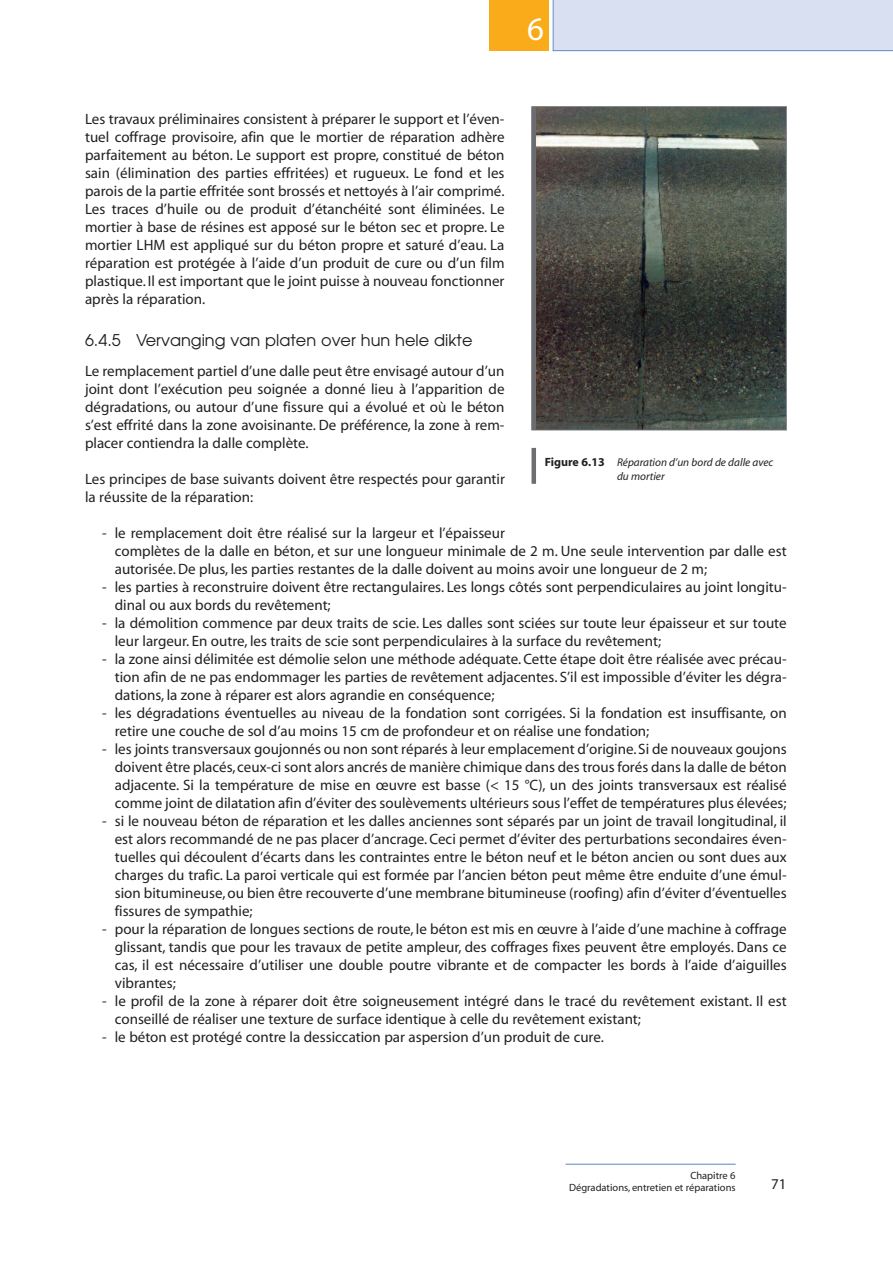
<style>
.page{position:relative;width:893px;height:1263px;background:#fff}
.page>*{position:absolute;margin:0;border:0;box-sizing:border-box;transform-origin:0 0}
.t1{font:33px "Myriad";color:#fff}
.t2{font:16.2px "Avant Garde";color:#231f20}
.t3{font:15px/18px "Myriad";color:#231f20;text-align:justify}
.t4{font:italic 11.25px/13.5px "Myriad";color:#231f20}
.t5{font:10.5px/12px "Myriad";color:#231f20;text-align:right}
.s1{font-weight:700;font-style:normal;font-size:12px}
</style>
<div class="page">
<hr style="left:566px;top:1164px;width:170px;height:1px;background:#5786c5">
<div style="left:553px;top:0;width:340px;height:51px;background:#d8e0f1"></div>
<div style="left:489px;top:0;width:60px;height:51px;background:#f9ab1a"></div>
<img style="left:536px;top:108px;width:249px;height:320px">
<div style="left:531px;top:107px;width:5px;height:323px;background:#6c6d70"></div>
<div style="left:531px;top:448px;width:5px;height:36px;background:#6c6d70"></div>
<h1 class="t1" style="left:527px;top:17px;width:18px">6</h1>
<p class="t3" style="left:85px;top:112px;width:421px">Les travaux préliminaires consistent à préparer le support et l’éven&shy;tuel coffrage provisoire, afin que le mortier de réparation adhère parfaitement au béton. Le support est propre, constitué de béton sain (élimination des parties effritées) et rugueux. Le fond et les parois de la partie effritée sont brossés et nettoyés à l’air comprimé.<br>Les traces d’huile ou de produit d’étanchéité sont éliminées. Le mortier à base de résines est apposé sur le béton sec et propre. Le mortier LHM est appliqué sur du béton propre et saturé d’eau. La réparation est protégée à l’aide d’un produit de cure ou d’un film plastique. Il est important que le joint puisse à nouveau fonctionner après la réparation.</p>
<p class="t2" style="left:85px;top:331px;width:389px">6.4.5 Vervanging van platen over hun hele dikte</p>
<p class="t3" style="left:85px;top:364px;width:421px">Le remplacement partiel d’une dalle peut être envisagé autour d’un joint dont l’exécution peu soignée a donné lieu à l’apparition de dégradations, ou autour d’une fissure qui a évolué et où le béton s’est effrité dans la zone avoisinante. De préférence, la zone à rem&shy;placer contiendra la dalle complète.</p>
<p class="t3" style="left:85px;top:472px;width:421px">Les principes de base suivants doivent être respectés pour garantir la réussite de la réparation:</p>
<p class="t3" style="left:115px;top:526px;width:673px;text-align:left;text-indent:-13px">- le remplacement doit être réalisé sur la largeur et l’épaisseur<br>complètes de la dalle en béton, et sur une longueur minimale de 2 m. Une seule intervention par dalle est autorisée. De plus, les parties restantes de la dalle doivent au moins avoir une longueur de 2 m;</p>
<p class="t3" style="left:115px;top:580px;width:673px;text-indent:-13px">- les parties à reconstruire doivent être rectangulaires. Les longs côtés sont perpendiculaires au joint longitu&shy;dinal ou aux bords du revêtement;</p>
<p class="t3" style="left:115px;top:616px;width:673px;text-indent:-13px">- la démolition commence par deux traits de scie. Les dalles sont sciées sur toute leur épaisseur et sur toute leur largeur. En outre, les traits de scie sont perpendiculaires à la surface du revêtement;</p>
<p class="t3" style="left:115px;top:652px;width:673px;text-indent:-13px">- la zone ainsi délimitée est démolie selon une méthode adéquate. Cette étape doit être réalisée avec précau&shy;tion afin de ne pas endommager les parties de revêtement adjacentes. S’il est impossible d’éviter les dégra&shy;dations, la zone à réparer est alors agrandie en conséquence;</p>
<p class="t3" style="left:115px;top:706px;width:673px;text-indent:-13px">- les dégradations éventuelles au niveau de la fondation sont corrigées. Si la fondation est insuffisante, on retire une couche de sol d’au moins 15 cm de profondeur et on réalise une fondation;</p>
<p class="t3" style="left:115px;top:742px;width:673px;text-indent:-13px">- les joints transversaux goujonnés ou non sont réparés à leur emplacement d’origine.Si de nouveaux goujons doivent être placés, ceux-ci sont alors ancrés de manière chimique dans des trous forés dans la dalle de béton adjacente. Si la température de mise en œuvre est basse (&lt; 15 °C), un des joints transversaux est réalisé comme joint de dilatation afin d’éviter des soulèvements ultérieurs sous l’effet de températures plus élevées;</p>
<p class="t3" style="left:115px;top:814px;width:673px;text-indent:-13px">- si le nouveau béton de réparation et les dalles anciennes sont séparés par un joint de travail longitudinal, il est alors recommandé de ne pas placer d’ancrage. Ceci permet d’éviter des perturbations secondaires éven&shy;tuelles qui découlent d’écarts dans les contraintes entre le béton neuf et le béton ancien ou sont dues aux charges du trafic. La paroi verticale qui est formée par l’ancien béton peut même être enduite d’une émul&shy;sion bitumineuse,ou bien être recouverte d’une membrane bitumineuse (roofing) afin d’éviter d’éventuelles fissures de sympathie;</p>
<p class="t3" style="left:115px;top:922px;width:673px;text-indent:-13px">- pour la réparation de longues sections de route, le béton est mis en œuvre à l’aide d’une machine à coffrage glissant, tandis que pour les travaux de petite ampleur, des coffrages fixes peuvent être employés. Dans ce cas, il est nécessaire d’utiliser une double poutre vibrante et de compacter les bords à l’aide d’aiguilles vibrantes;</p>
<p class="t3" style="left:115px;top:994px;width:673px;text-indent:-13px">- le profil de la zone à réparer doit être soigneusement intégré dans le tracé du revêtement existant. Il est conseillé de réaliser une texture de surface identique à celle du revêtement existant;</p>
<p class="t3" style="left:102px;top:1030px;width:503px">- le béton est protégé contre la dessiccation par aspersion d’un produit de cure.</p>
<p class="t4" style="left:617px;top:457px;width:158px;text-indent:-72px"><span class="s1">Figure 6.13</span> Réparation d’un bord de dalle avec du mortier</p>
<p class="t5" style="left:569px;top:1170px;width:168px">Chapitre 6<br>Dégradations, entretien et réparations</p>
<p class="t3" style="left:771px;top:1176px;width:17px">71</p>
</div>
